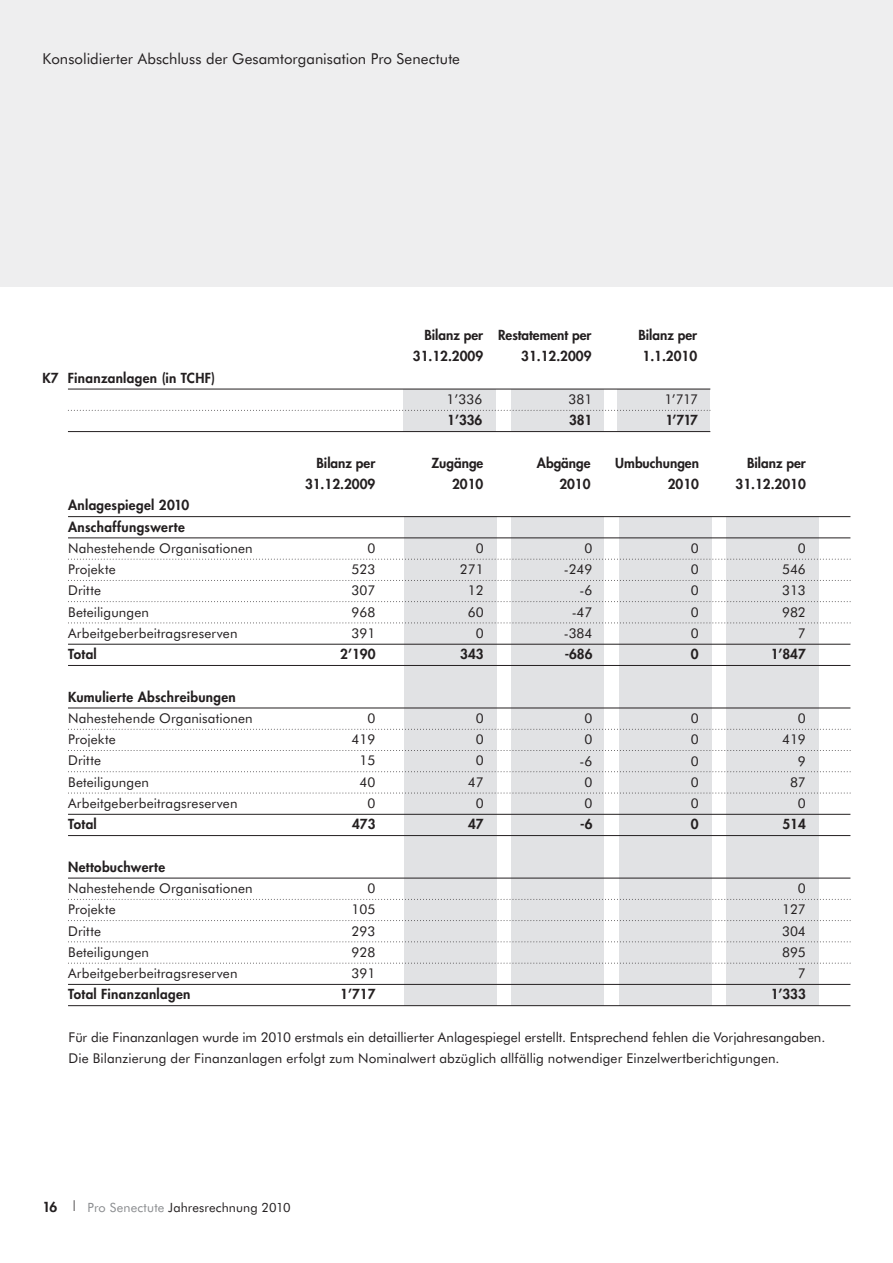
<style>
.page{position:relative;width:893px;height:1263px;background:#fff}
.page>*{position:absolute;margin:0;border:0;box-sizing:border-box;transform-origin:0 0}
.t1{font:15px "Futura Book MCC";letter-spacing:.005em;color:#231f20}
.t2{font:13.5px/21.3px "Futura Book MCC";letter-spacing:.005em;color:#231f20;text-align:right}
.t3{font:800 13.5px/21.3px "Futura";color:#231f20;text-align:right}
.t4{font:800 13.5px/21.3px "Futura";letter-spacing:.025em;color:#231f20}
.t5{font:800 13.5px "Futura";letter-spacing:.02em;color:#231f20}
.t6{font:12.75px "Futura Book MCC";letter-spacing:.01em;color:#231f20}
.s1{font-family:"Futura";font-weight:800;font-size:13.5px}
.s2{font-family:"Futura";font-weight:300;font-stretch:condensed;font-size:13.5px}
.s3{color:#8a8c8f}
</style>
<div class="page">
<div style="left:0;top:0;width:893px;height:286px;background:#eeeeef"></div>
<div style="left:404px;top:516px;width:92px;height:489px;background:#e1e2e4"></div>
<div style="left:511px;top:517px;width:93px;height:489px;background:#e1e2e4"></div>
<div style="left:619px;top:517px;width:93px;height:488px;background:#e1e2e4"></div>
<div style="left:726px;top:516px;width:93px;height:490px;background:#e1e2e4"></div>
<hr style="left:68px;top:516px;width:782px;height:1px;background:#231f20">
<hr style="left:68px;top:537px;width:782px;height:1px;background:#231f20">
<svg style="left:68px;top:559px;width:783px;height:1px"></svg>
<svg style="left:68px;top:580px;width:783px;height:1px"></svg>
<svg style="left:68px;top:601px;width:783px;height:1px"></svg>
<svg style="left:68px;top:622px;width:783px;height:1px"></svg>
<hr style="left:68px;top:644px;width:782px;height:1px;background:#231f20">
<hr style="left:68px;top:665px;width:782px;height:1px;background:#231f20">
<hr style="left:68px;top:708px;width:782px;height:1px;background:#231f20">
<svg style="left:68px;top:729px;width:783px;height:1px"></svg>
<svg style="left:68px;top:750px;width:783px;height:1px"></svg>
<svg style="left:68px;top:771px;width:783px;height:1px"></svg>
<svg style="left:68px;top:793px;width:783px;height:1px"></svg>
<hr style="left:68px;top:814px;width:782px;height:1px;background:#231f20">
<hr style="left:68px;top:835px;width:782px;height:1px;background:#231f20">
<hr style="left:68px;top:878px;width:782px;height:1px;background:#231f20">
<svg style="left:68px;top:899px;width:783px;height:1px"></svg>
<svg style="left:68px;top:920px;width:783px;height:1px"></svg>
<svg style="left:68px;top:941px;width:783px;height:1px"></svg>
<svg style="left:68px;top:963px;width:783px;height:1px"></svg>
<hr style="left:68px;top:984px;width:782px;height:1px;background:#231f20">
<hr style="left:68px;top:1005px;width:782px;height:1px;background:#231f20">
<div style="left:617px;top:389px;width:93px;height:42px;background:#e1e2e4"></div>
<div style="left:403px;top:389px;width:93px;height:42px;background:#e1e2e4"></div>
<div style="left:511px;top:389px;width:92px;height:42px;background:#e1e2e4"></div>
<hr style="left:68px;top:389px;width:642px;height:1px;background:#231f20">
<svg style="left:68px;top:410px;width:643px;height:1px"></svg>
<hr style="left:68px;top:431px;width:642px;height:1px;background:#231f20">
<p class="t1" style="left:43px;top:49px;width:419px">Konsolidierter Abschluss der Gesamtorganisation Pro Senectute</p>
<p class="t5" style="left:42px;top:369px;width:174px">K7 Finanzanlagen (in TCHF)</p>
<p class="t4" style="left:68px;top:494px;width:123px">Anlagespiegel 2010<br>Anschaffungswerte</p>
<p class="t2" style="left:68px;top:537px;width:186px;text-align:left">Nahestehende Organisationen<br>Projekte<br>Dritte<br>Beteiligungen<br>Arbeitgeberbeitragsreserven</p>
<p class="t3" style="left:68px;top:643px;width:30px">Total</p>
<p class="t4" style="left:68px;top:686px;width:169px">Kumulierte Abschreibungen</p>
<p class="t2" style="left:68px;top:707px;width:186px;text-align:left">Nahestehende Organisationen<br>Projekte<br>Dritte<br>Beteiligungen<br>Arbeitgeberbeitragsreserven</p>
<p class="t3" style="left:68px;top:813px;width:30px">Total</p>
<p class="t4" style="left:68px;top:856px;width:99px">Nettobuchwerte</p>
<p class="t2" style="left:68px;top:877px;width:186px;text-align:left">Nahestehende Organisationen<br>Projekte<br>Dritte<br>Beteiligungen<br>Arbeitgeberbeitragsreserven</p>
<p class="t5" style="left:68px;top:985px;width:124px">Total Finanzanlagen</p>
<p class="t3" style="left:305px;top:452px;width:72px">Bilanz per<br>31.12.2009</p>
<p class="t2" style="left:352px;top:537px;width:25px;text-align:justify;text-indent:16px">0<br>523<br>307<br>968<br>391</p>
<p class="t3" style="left:340px;top:643px;width:37px">2’190</p>
<p class="t2" style="left:352px;top:707px;width:25px">0<br>419<br>15<br>40<br>0</p>
<p class="t3" style="left:352px;top:813px;width:25px">473</p>
<p class="t2" style="left:352px;top:877px;width:25px;text-align:justify;text-indent:16px">0<br>105<br>293<br>928<br>391</p>
<p class="t3" style="left:340px;top:983px;width:37px">1’717</p>
<p class="t3" style="left:413px;top:324px;width:72px">Bilanz per<br>31.12.2009</p>
<p class="t2" style="left:447px;top:388px;width:37px">1’336</p>
<p class="t3" style="left:447px;top:409px;width:37px">1’336</p>
<p class="t3" style="left:498px;top:324px;width:95px">Restatement per<br>31.12.2009</p>
<p class="t3" style="left:638px;top:324px;width:60px;text-align:center">Bilanz per<br>1.1.2010</p>
<p class="t2" style="left:568px;top:388px;width:25px">381</p>
<p class="t3" style="left:569px;top:409px;width:25px">381</p>
<p class="t2" style="left:665px;top:388px;width:35px">1’717</p>
<p class="t3" style="left:666px;top:409px;width:34px">1’717</p>
<p class="t3" style="left:431px;top:452px;width:53px">Zugänge<br>2010</p>
<p class="t3" style="left:537px;top:452px;width:55px">Abgänge<br>2010</p>
<p class="t2" style="left:460px;top:537px;width:25px">0<br>271<br>12<br>60<br>0</p>
<p class="t3" style="left:460px;top:643px;width:25px">343</p>
<p class="t2" style="left:468px;top:707px;width:17px;text-align:center">0<br>0<br>0<br>47<br>0</p>
<p class="t3" style="left:468px;top:813px;width:17px">47</p>
<p class="t2" style="left:564px;top:537px;width:30px">0 -249 -6 -47 -384</p>
<p class="t3" style="left:565px;top:643px;width:29px">-686</p>
<p class="t2" style="left:580px;top:707px;width:14px;text-align:center">0<br>0 -6<br>0<br>0</p>
<p class="t3" style="left:580px;top:813px;width:14px">-6</p>
<p class="t3" style="left:615px;top:452px;width:85px">Umbuchungen<br>2010</p>
<p class="t2" style="left:691px;top:537px;width:9px;text-align:justify">0<br>0<br>0<br>0<br>0</p>
<p class="t3" style="left:691px;top:643px;width:9px">0</p>
<p class="t2" style="left:691px;top:707px;width:9px;text-align:justify">0<br>0<br>0<br>0<br>0</p>
<p class="t3" style="left:691px;top:813px;width:9px">0</p>
<p class="t3" style="left:736px;top:452px;width:72px">Bilanz per<br>31.12.2010</p>
<p class="t2" style="left:782px;top:537px;width:25px">0<br>546<br>313<br>982<br>7</p>
<p class="t3" style="left:771px;top:643px;width:37px">1’847</p>
<p class="t2" style="left:782px;top:707px;width:25px">0<br>419<br>9<br>87<br>0</p>
<p class="t3" style="left:782px;top:813px;width:25px">514</p>
<p class="t2" style="left:782px;top:877px;width:25px">0<br>127<br>304<br>895<br>7</p>
<p class="t3" style="left:771px;top:983px;width:37px">1’333</p>
<p class="t2" style="left:69px;top:1026px;width:758px;text-align:left">Für die Finanzanlagen wurde im 2010 erstmals ein detaillierter Anlagespiegel erstellt. Entsprechend fehlen die Vorjahresangaben.<br>Die Bilanzierung der Finanzanlagen erfolgt zum Nominalwert abzüglich allfällig notwendiger Einzelwertberichtigungen.</p>
<p class="t6" style="left:42px;top:1200px;width:250px"><span class="s1">16</span> <span class="s2">|</span> <span class="s3">Pro Senectute</span> Jahresrechnung 2010</p>
</div>
